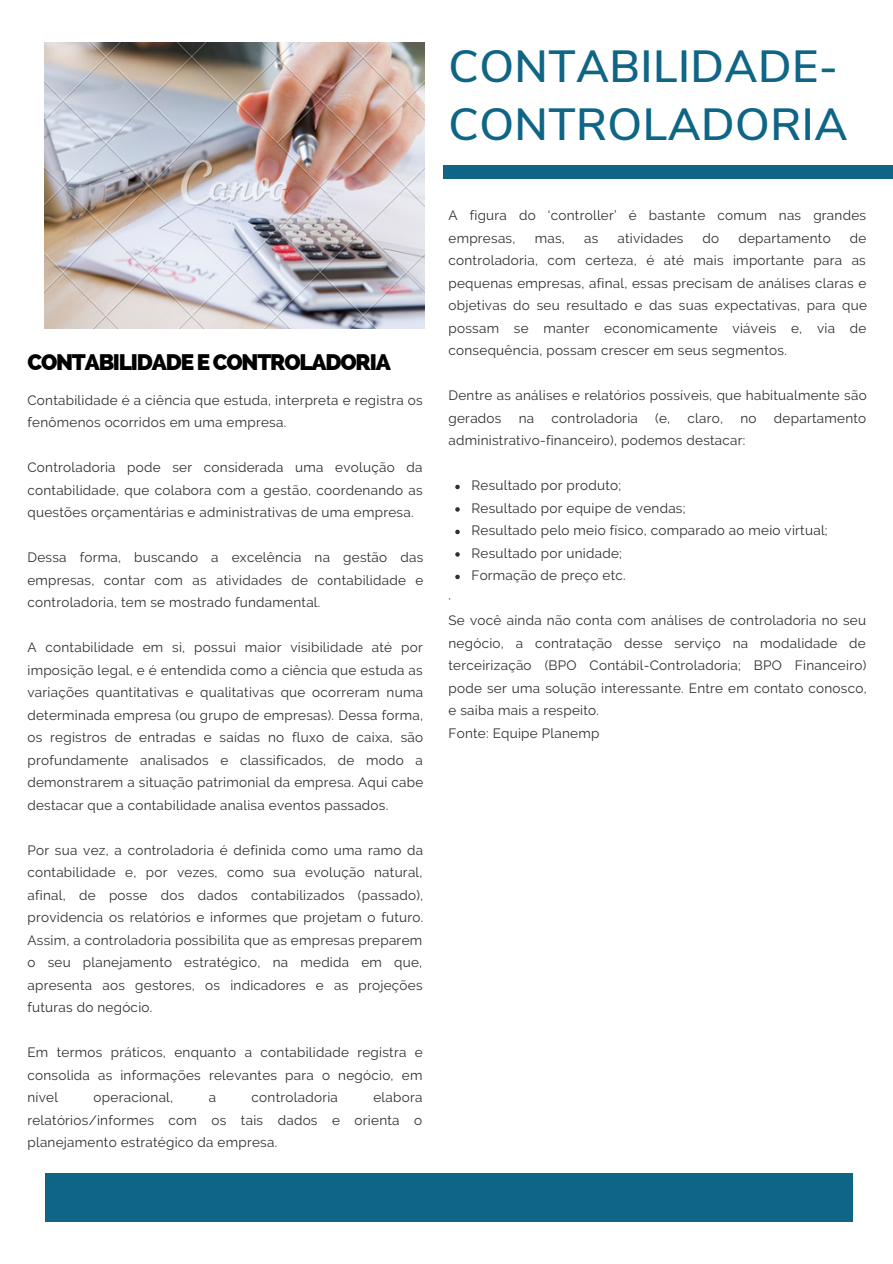
<style>
.page{position:relative;width:893px;height:1264px;background:#fff}
.page>*{position:absolute;margin:0;border:0;box-sizing:border-box;transform-origin:0 0}
.t1{font:600 45px/57.3px "Nunito Sans";letter-spacing:.01em;color:#0e6585}
.t2{font:800 22.5px "Raleway";letter-spacing:-.055em;color:#000}
.t3{font:13.5px/22.5px "Raleway";letter-spacing:.02em;color:#2f2f2f;text-align:justify}
</style>
<div class="page">
<div style="left:45px;top:1173px;width:807px;height:48px;background:#0e6585"></div>
<svg style="left:455px;top:484px;width:4px;height:5px"></svg>
<svg style="left:455px;top:507px;width:4px;height:4px"></svg>
<svg style="left:455px;top:529px;width:4px;height:5px"></svg>
<svg style="left:455px;top:552px;width:4px;height:4px"></svg>
<svg style="left:455px;top:574px;width:4px;height:5px"></svg>
<img style="left:45px;top:43px;width:379px;height:285px">
<div style="left:443px;top:166px;width:449px;height:12px;background:#0e6585"></div>
<h1 class="t1" style="left:448px;top:39px;width:400px">CONTABILIDADE-<br>CONTROLADORIA</h1>
<h2 class="t2" style="left:27px;top:348px;width:365px">CONTABILIDADE E CONTROLADORIA</h2>
<p class="t3" style="left:27px;top:389px;width:397px">Contabilidade é a ciência que estuda, interpreta e registra os fenômenos ocorridos em uma empresa.</p>
<p class="t3" style="left:27px;top:456px;width:397px">Controladoria pode ser considerada uma evolução da contabilidade, que colabora com a gestão, coordenando as questões orçamentárias e administrativas de uma empresa.</p>
<p class="t3" style="left:27px;top:546px;width:397px">Dessa forma, buscando a excelência na gestão das empresas, contar com as atividades de contabilidade e controladoria, tem se mostrado fundamental.</p>
<p class="t3" style="left:27px;top:636px;width:397px">A contabilidade em si, possui maior visibilidade até por imposição legal, e é entendida como a ciência que estuda as variações quantitativas e qualitativas que ocorreram numa determinada empresa (ou grupo de empresas). Dessa forma, os registros de entradas e saídas no fluxo de caixa, são profundamente analisados e classificados, de modo a demonstrarem a situação patrimonial da empresa. Aqui cabe destacar que a contabilidade analisa eventos passados.</p>
<p class="t3" style="left:27px;top:838px;width:397px">Por sua vez, a controladoria é definida como uma ramo da contabilidade e, por vezes, como sua evolução natural, afinal, de posse dos dados contabilizados (passado), providencia os relatórios e informes que projetam o futuro.<br>Assim, a controladoria possibilita que as empresas preparem o seu planejamento estratégico, na medida em que, apresenta aos gestores, os indicadores e as projeções futuras do negócio.</p>
<p class="t3" style="left:27px;top:1041px;width:397px">Em termos práticos, enquanto a contabilidade registra e consolida as informações relevantes para o negócio, em nível</p>
<p class="t3" style="left:27px;top:1086px;width:396px;text-indent:346px">elabora relatórios/informes com os tais dados e orienta o planejamento estratégico da empresa.</p>
<p class="t3" style="left:94px;top:1086px;width:81px">operacional,</p>
<p class="t3" style="left:209px;top:1086px;width:9px">a</p>
<p class="t3" style="left:251px;top:1086px;width:88px">controladoria</p>
<p class="t3" style="left:448px;top:204px;width:419px">A figura do ‘controller’ é bastante comum nas grandes empresas,</p>
<p class="t3" style="left:448px;top:227px;width:420px;text-indent:401px">de controladoria, com certeza, é até mais importante para as pequenas empresas, afinal, essas precisam de análises claras e objetivas do seu resultado e das suas expectativas, para que possam se manter economicamente viáveis e, via de consequência, possam crescer em seus segmentos.</p>
<p class="t3" style="left:448px;top:384px;width:419px">Dentre as análises e relatórios possíveis, que habitualmente são gerados</p>
<p class="t3" style="left:534px;top:227px;width:32px">mas,</p>
<p class="t3" style="left:584px;top:227px;width:16px">as</p>
<p class="t3" style="left:617px;top:227px;width:67px">atividades</p>
<p class="t3" style="left:702px;top:227px;width:18px">do</p>
<p class="t3" style="left:738px;top:227px;width:94px">departamento</p>
<p class="t3" style="left:518px;top:407px;width:17px">na</p>
<p class="t3" style="left:551px;top:407px;width:88px">controladoria</p>
<p class="t3" style="left:655px;top:407px;width:17px">(e,</p>
<p class="t3" style="left:687px;top:407px;width:37px">claro,</p>
<p class="t3" style="left:740px;top:407px;width:18px">no</p>
<p class="t3" style="left:773px;top:407px;width:94px">departamento</p>
<p class="t3" style="left:448px;top:429px;width:298px">administrativo-financeiro), podemos destacar:</p>
<p class="t3" style="left:471px;top:474px;width:358px;text-align:left">Resultado por produto;<br>Resultado por equipe de vendas;<br>Resultado pelo meio físico, comparado ao meio virtual;<br>Resultado por unidade;<br>Formação de preço etc.</p>
<p class="t3" style="left:448px;top:586px;width:419px;text-align:left">·<br>Se você ainda não conta com análises de controladoria no seu negócio, a contratação desse serviço na modalidade de terceirização (BPO Contábil-Controladoria; BPO Financeiro) pode ser uma solução interessante. Entre em contato conosco, e saiba mais a respeito.<br>Fonte: Equipe Planemp</p>
</div>
